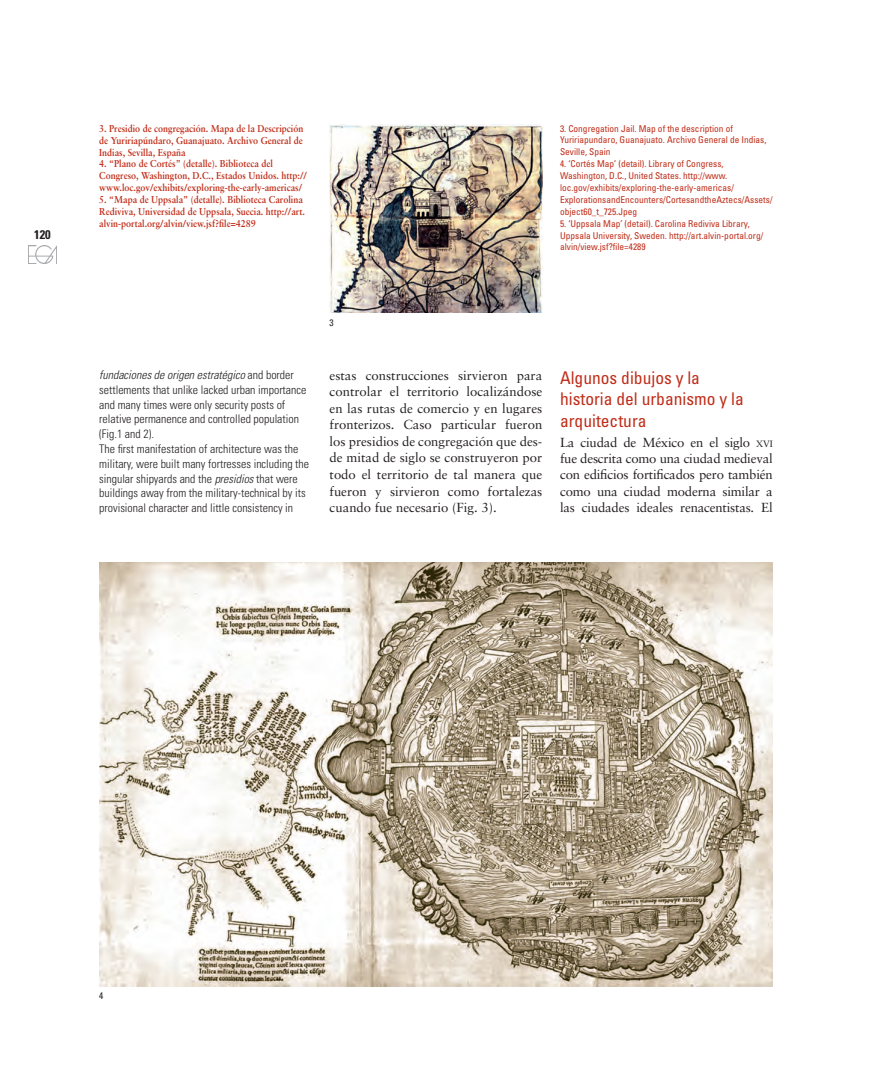
<style>
.page{position:relative;width:872px;height:1085px;background:#fff}
.page>*{position:absolute;margin:0;border:0;box-sizing:border-box;transform-origin:0 0}
.TITULAR_1_CAST{font:condensed 17.5px/21.6px "Univers";color:#c02d19}
.t1{font:13.12px/16.5px "Sabon";letter-spacing:-.01em;color:#231f20;text-align:justify}
.t2{font:700 condensed 12.5px "Univers";color:#231f20}
.t3{font:300 condensed 11.88px/14.8px "Univers";color:#231f20}
.t4{font:700 10px/11.9px "Sabon";color:#c02d19;scale:.9 1}
.t5{font:condensed 9.38px/11.9px "Univers";color:#c02d19}
.PIES_DE_FOTO_INGLES{font:condensed 9.38px "Univers";color:#231f20}
.s1{font-style:italic}
.s2{font-size:9.12px}
</style>
<div class="page">
<img style="left:29px;top:246px;width:27px;height:17px">
<img style="left:330px;top:124px;width:212px;height:189px">
<img style="left:99px;top:562px;width:673px;height:423px">
<p class="t2" style="left:34px;top:226px;width:18px">120</p>
<p class="t4" style="left:99px;top:122px;width:228px;text-align:justify">3. Presidio de congregación. Mapa de la Descripción de Yuririapúndaro, Guanajuato. Archivo General de Indias, Sevilla, España</p>
<p class="t4" style="left:99px;top:158px;width:232px">4. “Plano de Cortés” (detalle). Biblioteca del<br>Congreso, Washington, D.C., Estados Unidos. http:// www.loc.gov/exhibits/exploring-the-early-americas/</p>
<p class="t4" style="left:99px;top:193px;width:230px">5. “Mapa de Uppsala” (detalle). Biblioteca Carolina<br>Rediviva, Universidad de Uppsala, Suecia. http://art. alvin-portal.org/alvin/view.jsf?file=4289</p>
<p class="t5" style="left:560px;top:122px;width:208px">3. Congregation Jail. Map of the description of<br>Yuririapundaro, Guanajuato. Archivo General de Indias,<br>Seville, Spain</p>
<p class="t5" style="left:560px;top:158px;width:214px">4. ‘Cortés Map’ (detail). Library of Congress, Washington, D.C., United States. http://www. loc.gov/exhibits/exploring-the-early-americas/ ExplorationsandEncounters/CortesandtheAztecs/Assets/ object60_t_725.Jpeg</p>
<p class="t5" style="left:560px;top:217px;width:205px">5. ‘Uppsala Map’ (detail). Carolina Rediviva Library,<br>Uppsala University, Sweden. http://art.alvin-portal.org/ alvin/view.jsf?file=4289</p>
<p class="t3" style="left:99px;top:367px;width:209px"><span class="s1">fundaciones de origen estratégico</span> and border settlements that unlike lacked urban importance and many times were only security posts of relative permanence and controlled population (Fig.1 and 2).</p>
<p class="t3" style="left:99px;top:441px;width:211px">The first manifestation of architecture was the military, were built many fortresses including the singular shipyards and the <span class="s1">presidios</span> that were buildings away from the military-technical by its provisional character and little consistency in</p>
<p class="PIES_DE_FOTO_INGLES" style="left:330px;top:316px;width:6px">3</p>
<p class="t1" style="left:330px;top:367px;width:214px">estas construcciones sirvieron para controlar el territorio localizándose en las rutas de comercio y en lugares fronterizos. Caso particular fueron los presidios de congregación que des&shy;de mitad de siglo se construyeron por todo el territorio de tal manera que fueron y sirvieron como fortalezas cuando fue necesario (Fig. 3).</p>
<p class="TITULAR_1_CAST" style="left:560px;top:366px;width:185px">Algunos dibujos y la historia del urbanismo y la arquitectura</p>
<p class="t1" style="left:560px;top:434px;width:214px">La ciudad de México en el siglo <span class="s2">xvi </span>fue descrita como una ciudad medieval con edificios fortificados pero también como una ciudad moderna similar a las ciudades ideales renacentistas. El</p>
<p class="PIES_DE_FOTO_INGLES" style="left:99px;top:989px;width:6px">4</p>
</div>
